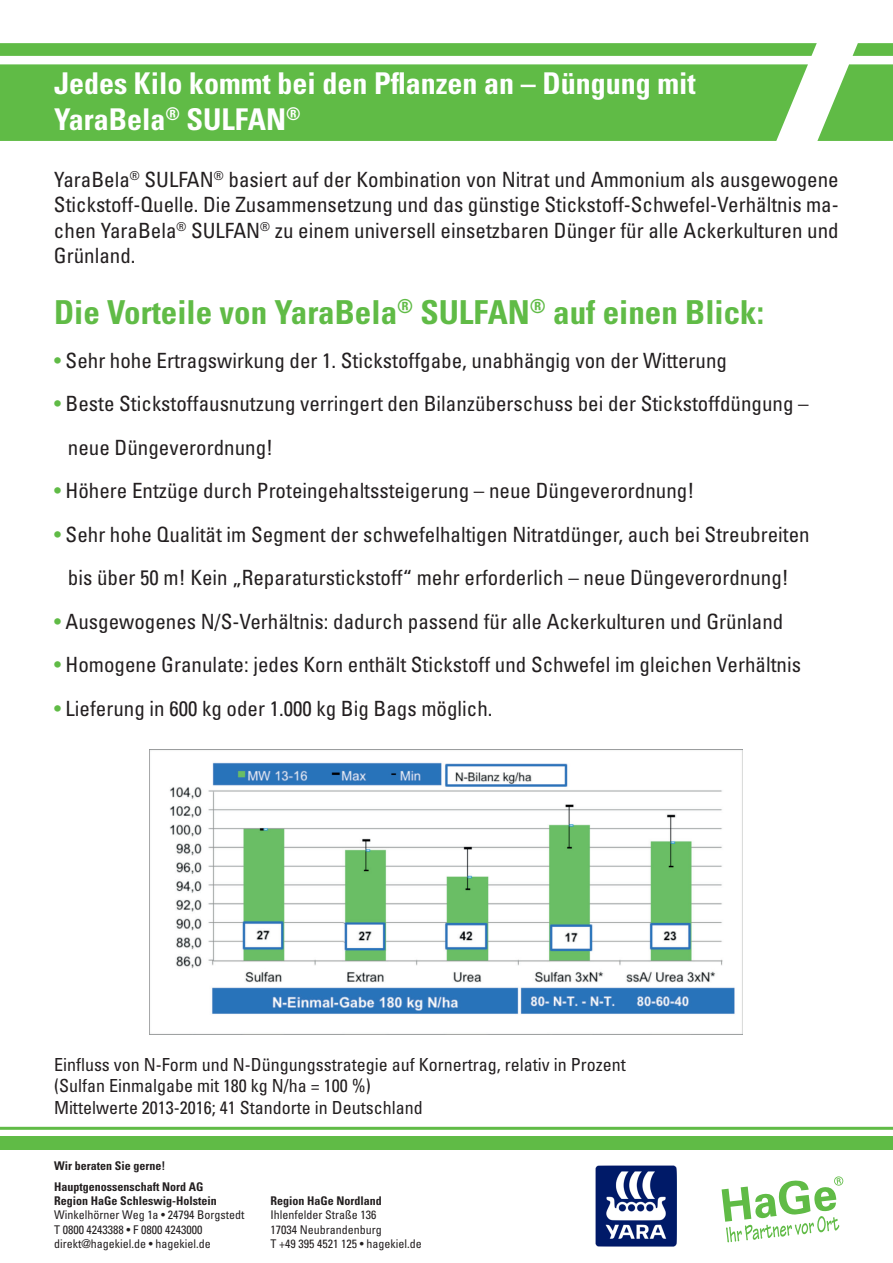
<style>
.page{position:relative;width:893px;height:1263px;background:#fff}
.page>*{position:absolute;margin:0;border:0;box-sizing:border-box;transform-origin:0 0}
.t1{font:700 condensed 33px "Univers";color:#60bb46}
.t2{font:700 condensed 30px/36px "Univers";color:#fff}
.t3{font:condensed 21px/25.2px "Univers";color:#231f20;text-align:justify}
.t4{font:condensed 18px/21.6px "Univers";color:#231f20}
.t5{font:condensed 12px/14.4px "Univers";color:#231f20}
.t6{font:700 condensed 12px/20.4px "Univers";color:#231f20}
.s1{color:#60bb46}
</style>
<div class="page">
<div style="left:0;top:64px;width:893px;height:77px;background:#60bb46"></div>
<svg style="left:0;top:43px;width:893px;height:13px;background:#69bf51"></svg>
<hr style="left:0;top:1127px;width:893px;height:3px;background:#60bb46">
<div style="left:0;top:1136px;width:893px;height:14px;background:#60bb46"></div>
<svg style="left:722px;top:1176px;width:121px;height:66px"></svg>
<img style="left:150px;top:750px;width:592px;height:285px">
<img style="left:595px;top:1165px;width:82px;height:82px">
<h2 class="t2" style="left:54px;top:65px;width:643px">Jedes Kilo kommt bei den Pflanzen an – Düngung mit<br>YaraBela<sup>®</sup> SULFAN<sup>®</sup></h2>
<p class="t3" style="left:54px;top:167px;width:786px">YaraBela<sup>®</sup> SULFAN<sup>®</sup> basiert auf der Kombination von Nitrat und Ammonium als ausgewogene Stickstoff-Quelle. Die Zusammensetzung und das günstige Stickstoff-Schwefel-Verhältnis ma&shy;chen YaraBela<sup>®</sup> SULFAN<sup>®</sup> zu einem universell einsetzbaren Dünger für alle Ackerkulturen und Grünland.</p>
<h1 class="t1" style="left:54px;top:292px;width:711px">Die Vorteile von YaraBela<sup>®</sup> SULFAN<sup>®</sup> auf einen Blick:</h1>
<p class="t3" style="left:54px;top:347px;width:675px"><span class="s1">•</span> Sehr hohe Ertragswirkung der 1. Stickstoffgabe, unabhängig von der Witterung</p>
<p class="t3" style="left:68px;top:381px;width:742px;line-height:43.5px;text-indent:-14px"><span class="s1">•</span> Beste Stickstoffausnutzung verringert den Bilanzüberschuss bei der Stickstoffdüngung – neue Düngeverordnung!</p>
<p class="t3" style="left:54px;top:477px;width:642px"><span class="s1">•</span> Höhere Entzüge durch Proteingehaltssteigerung – neue Düngeverordnung!</p>
<p class="t3" style="left:54px;top:512px;width:757px;line-height:43.5px;text-align:center"><span class="s1">•</span> Sehr hohe Qualität im Segment der schwefelhaltigen Nitratdünger, auch bei Streubreiten bis über 50 m! Kein „Reparaturstickstoff“ mehr erforderlich – neue Düngeverordnung!</p>
<p class="t3" style="left:54px;top:608px;width:731px"><span class="s1">•</span> Ausgewogenes N/S-Verhältnis: dadurch passend für alle Ackerkulturen und Grünland</p>
<p class="t3" style="left:54px;top:651px;width:748px"><span class="s1">•</span> Homogene Granulate: jedes Korn enthält Stickstoff und Schwefel im gleichen Verhältnis</p>
<p class="t3" style="left:54px;top:695px;width:440px"><span class="s1">•</span> Lieferung in 600 kg oder 1.000 kg Big Bags möglich.</p>
<p class="t4" style="left:54px;top:1053px;width:573px">Einfluss von N-Form und N-Düngungsstrategie auf Kornertrag, relativ in Prozent (Sulfan Einmalgabe mit 180 kg N/ha = 100 %)<br>Mittelwerte 2013-2016; 41 Standorte in Deutschland</p>
<p class="t6" style="left:54px;top:1155px;width:151px">Wir beraten Sie gerne!<br>Hauptgenossenschaft Nord AG</p>
<p class="t6" style="left:54px;top:1190px;width:164px">Region HaGe Schleswig-Holstein</p>
<p class="t5" style="left:54px;top:1208px;width:192px">Winkelhörner Weg 1a • 24794 Borgstedt<br>T 0800 4243388 • F 0800 4243000 direkt@hagekiel.de • hagekiel.de</p>
<p class="t6" style="left:271px;top:1190px;width:113px">Region HaGe Nordland</p>
<p class="t5" style="left:271px;top:1208px;width:153px">Ihlenfelder Straße 136<br>17034 Neubrandenburg<br>T +49 395 4521 125 • hagekiel.de</p>
</div>
